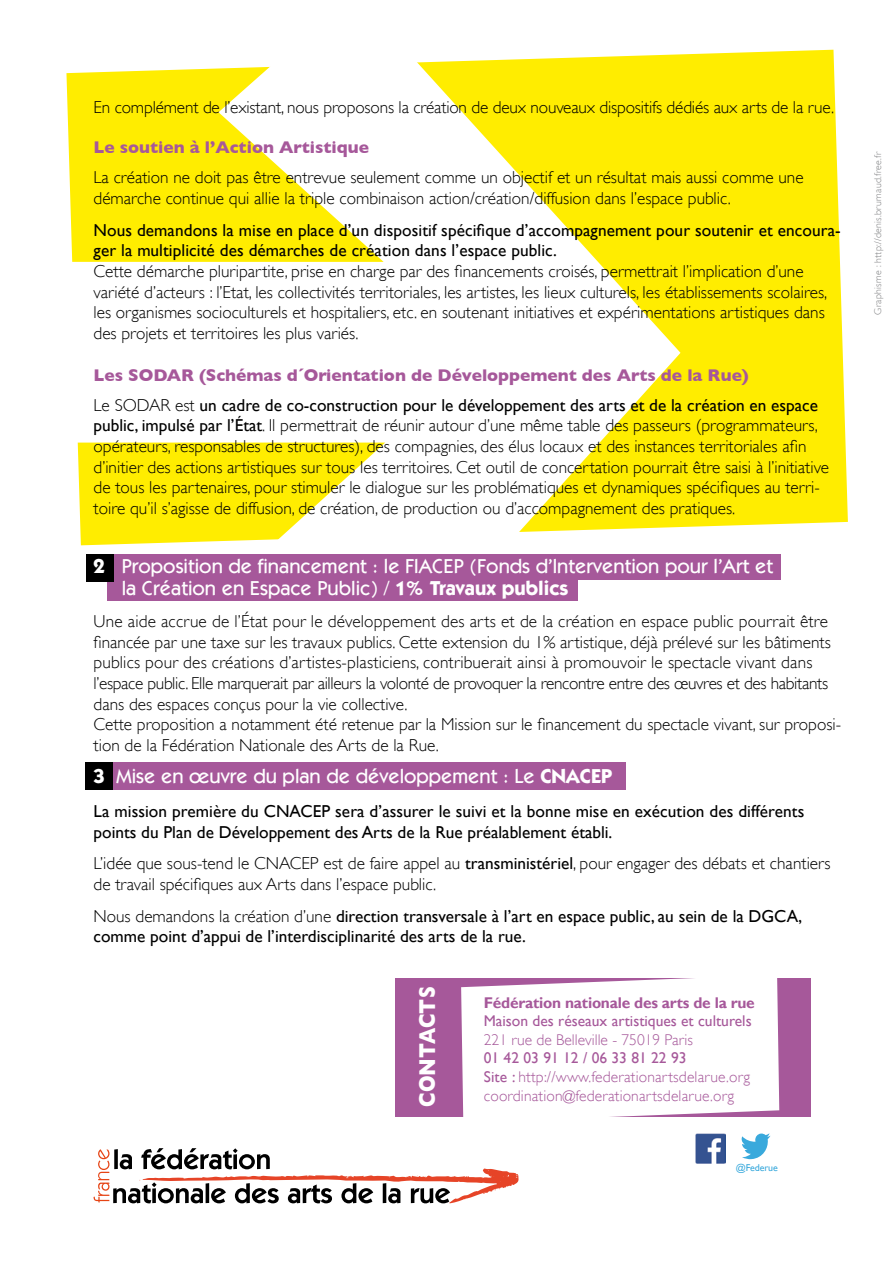
<style>
.page{position:relative;width:893px;height:1263px;background:#fff}
.page>*{position:absolute;margin:0;border:0;box-sizing:border-box;transform-origin:0 0}
.t1{font:700 23.4px "Gill Sans";letter-spacing:-.005em;color:#fff;scale:.83 1}
.t2{font:500 20.25px/22.5px "Itc Kabel LT";color:#fff}
.t3{font:300 17.25px/20.7px "Gill Sans";color:#000}
.t4{font:17.25px/20.7px "Gill Sans";color:#000}
.t5{font:700 17.25px "Gill Sans";color:#a6589a}
.t6{font:300 15.6px/18.6px "Gill Sans";letter-spacing:.01em;color:#a6589a}
.t7{font:15.6px "Gill Sans";color:#a6589a}
.t8{font:700 15.6px "Gill Sans";letter-spacing:-.015em;color:#a6589a}
.t9{font:9.9px "Gill Sans";letter-spacing:-.01em;color:#39a9dc}
.t10{font:300 9.75px "Gill Sans";letter-spacing:.03em;color:#808183}
.s1{font-weight:700;color:#a6589a}
.s2{font-weight:300}
.s3{font-weight:400}
.s4{font-weight:700}
</style>
<div class="page">
<div style="left:680px;top:50px;width:168px;height:477px;background:#ffed00"></div>
<svg style="left:66px;top:54px;width:614px;height:528px"></svg>
<svg style="left:742px;top:1137px;width:28px;height:22px"></svg>
<img style="left:695px;top:1137px;width:30px;height:26px">
<div style="left:395px;top:978px;width:416px;height:139px;background:#a6589a"></div>
<div style="left:461px;top:978px;width:319px;height:159px;background:#fff"></div>
<div style="left:109px;top:762px;width:517px;height:28px;background:#a6589a"></div>
<div style="left:108px;top:554px;width:673px;height:25px;background:#a6589a"></div>
<div style="left:107px;top:575px;width:471px;height:26px;background:#a6589a"></div>
<div style="left:85px;top:762px;width:28px;height:28px;background:#000"></div>
<div style="left:86px;top:554px;width:27px;height:27px;background:#000"></div>
<svg style="left:94px;top:1148px;width:424px;height:55px"></svg>
<p class="t3" style="left:94px;top:97px;width:742px">En complément de l’existant, nous proposons la création de deux nouveaux dispositifs dédiés aux arts de la rue.</p>
<p class="t5" style="left:94px;top:137px;width:277px">Le soutien à l’Action Artistique</p>
<p class="t3" style="left:94px;top:167px;width:712px">La création ne doit pas être entrevue seulement comme un objectif et un résultat mais aussi comme une démarche continue qui allie la triple combinaison action/création/diffusion dans l’espace public.</p>
<p class="t4" style="left:94px;top:219px;width:749px">Nous demandons la mise en place d’un dispositif spécifique d’accompagnement pour soutenir et encoura&shy;ger la multiplicité des démarches de création dans l’espace public.</p>
<p class="t3" style="left:94px;top:261px;width:735px">Cette démarche pluripartite, prise en charge par des financements croisés, permettrait l’implication d’une variété d’acteurs : l’Etat, les collectivités territoriales, les artistes, les lieux culturels, les établissements scolaires, les organismes socioculturels et hospitaliers, etc. en soutenant initiatives et expérimentations artistiques dans des projets et territoires les plus variés.</p>
<p class="t4" style="left:94px;top:360px;width:726px;line-height:30px"><span class="s1">Les SODAR (Schémas d´Orientation de Développement des Arts de la Rue)<br></span><span class="s2">Le SODAR est</span> un cadre de co-construction pour le développement des arts et de la création en espace</p>
<p class="t3" style="left:94px;top:415px;width:737px"><span class="s3">public, impulsé par l’État</span>. Il permettrait de réunir autour d’une même table des passeurs (programmateurs, opérateurs, responsables de structures), des compagnies, des élus locaux et des instances territoriales afin d’initier des actions artistiques sur tous les territoires. Cet outil de concertation pourrait être saisi à l’initiative de tous les partenaires, pour stimuler le dialogue sur les problématiques et dynamiques spécifiques au terri&shy;toire qu’il s’agisse de diffusion, de création, de production ou d’accompagnement des pratiques.</p>
<p class="t2" style="left:122px;top:555px;width:653px;text-indent:-28px"><span class="s4">2</span> Proposition de financement : le FIACEP (Fonds d’Intervention pour l’Art et la Création en Espace Public) / <span class="s4">1% Travaux publics</span></p>
<p class="t3" style="left:94px;top:611px;width:749px">Une aide accrue de l’État pour le développement des arts et de la création en espace public pourrait être financée par une taxe sur les travaux publics. Cette extension du 1% artistique, déjà prélevé sur les bâtiments publics pour des créations d’artistes-plasticiens, contribuerait ainsi à promouvoir le spectacle vivant dans l’espace public. Elle marquerait par ailleurs la volonté de provoquer la rencontre entre des œuvres et des habitants dans des espaces conçus pour la vie collective.<br>Cette proposition a notamment été retenue par la Mission sur le financement du spectacle vivant, sur proposi&shy;tion de la Fédération Nationale des Arts de la Rue.</p>
<p class="t2" style="left:94px;top:764px;width:520px"><span class="s4">3</span> Mise en œuvre du plan de développement : Le <span class="s4">CNACEP</span></p>
<p class="t4" style="left:94px;top:801px;width:712px">La mission première du CNACEP sera d’assurer le suivi et la bonne mise en exécution des différents points du Plan de Développement des Arts de la Rue préalablement établi.</p>
<p class="t3" style="left:94px;top:853px;width:739px">L’idée que sous-tend le CNACEP est de faire appel au <span class="s3">transministériel</span>, pour engager des débats et chantiers de travail spécifiques aux Arts dans l’espace public.</p>
<p class="t4" style="left:94px;top:905px;width:710px"><span class="s2">Nous demandons la création d’une</span> direction transversale à l’art en espace public, au sein de la DGCA, comme point d’appui de l’interdisciplinarité des arts de la rue.</p>
<h1 class="t1" style="left:414px;top:1107px;width:146px;rotate:-90deg">CONTACTS</h1>
<p class="t8" style="left:484px;top:993px;width:273px">Fédération nationale des arts de la rue</p>
<p class="t7" style="left:484px;top:1012px;width:269px">Maison des réseaux artistiques et culturels</p>
<p class="t6" style="left:484px;top:1030px;width:211px">221 rue de Belleville - 75019 Paris</p>
<p class="t6" style="left:484px;top:1049px;width:268px"><span class="s3">01 42 03 91 12 / 06 33 81 22 93<br>Site :</span> http://www.federationartsdelarue.org</p>
<p class="t6" style="left:484px;top:1086px;width:252px">coordination@federationartsdelarue.org</p>
<p class="t9" style="left:736px;top:1161px;width:43px">@Federue</p>
<p class="t10" style="left:872px;top:315px;width:165px;rotate:-90deg">Graphisme : http://denis.brumaud.free.fr</p>
</div>
